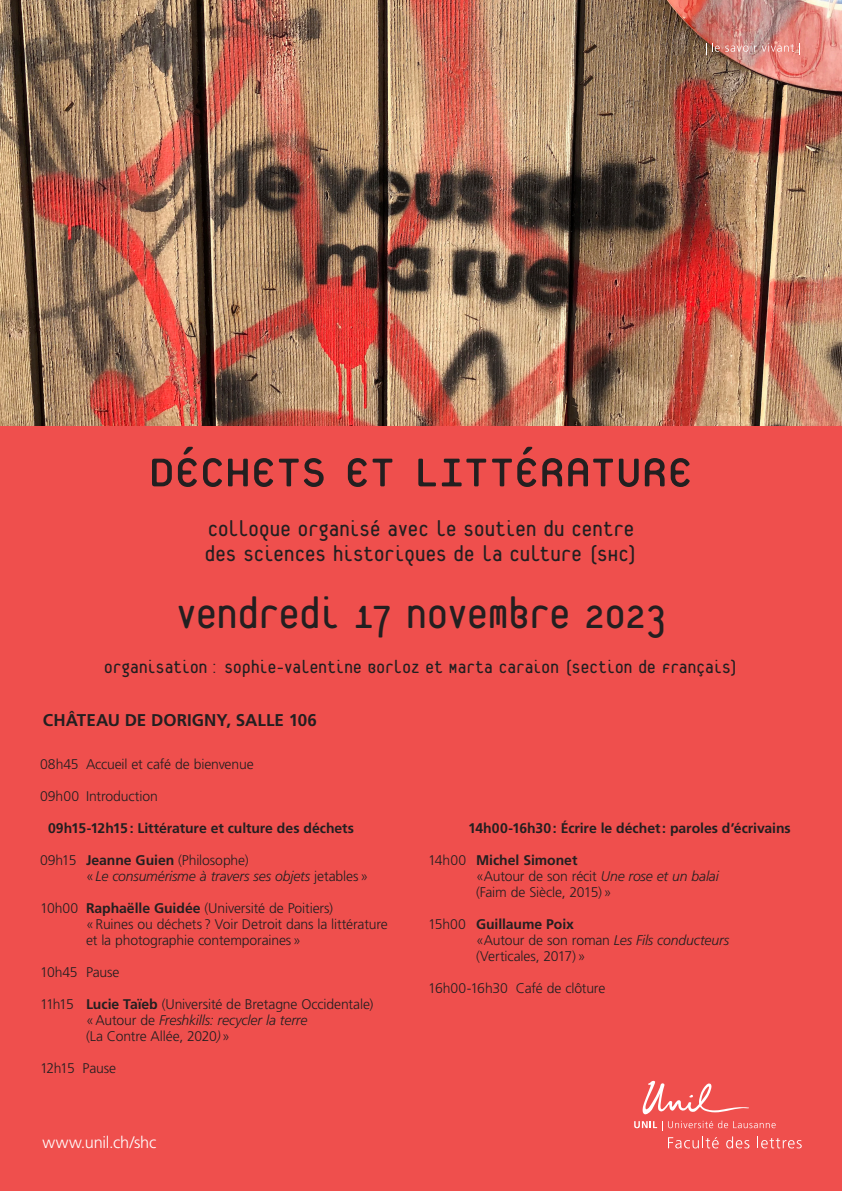
<style>
.page{position:relative;width:842px;height:1191px;background:#ef4f4d}
.page>*{position:absolute;margin:0;border:0;box-sizing:border-box;transform-origin:0 0}
.t1{font:60px "Platelet OT";letter-spacing:-.04em;color:#231f20}
.t2{font:48px "Platelet OT";letter-spacing:-.035em;color:#231f20}
.t3{font:24px "Platelet OT";letter-spacing:-.025em;color:#231f20}
.t4{font:20px "Platelet OT";letter-spacing:-.025em;color:#231f20}
.t5{font:700 17px "Frutiger LT Std";color:#231f20}
.t6{font:300 16.4px "Frutiger LT Std";letter-spacing:-.015em;color:#fff}
.t7{font:300 14px/16px "Frutiger LT Std";letter-spacing:-.01em;color:#231f20}
.t8{font:700 14px "Frutiger LT Std";letter-spacing:-.005em;color:#231f20}
.t9{font:italic 300 14px "Frutiger LT Std";letter-spacing:-.01em;color:#231f20}
.t10{font:300 14px "Frutiger LT Std";letter-spacing:-.03em;color:#231f20}
.s1{font-weight:700}
.s2{font-style:normal}
.s3{font-style:italic}
</style>
<div class="page">
<img style="left:0;top:0;width:842px;height:425px">
<svg style="left:634px;top:1080px;width:142px;height:50px"></svg>
<svg style="left:668px;top:1136px;width:51px;height:12px"></svg>
<svg style="left:726px;top:1136px;width:23px;height:12px"></svg>
<svg style="left:757px;top:1136px;width:45px;height:12px"></svg>
<svg style="left:706px;top:43px;width:94px;height:12px"></svg>
<p class="t1" style="left:148px;top:442px;width:547px">DÉCHETS ET LITTÉRATURE</p>
<p class="t3" style="left:207px;top:518px;width:429px">Colloque organisé avec le soutien du Centre</p>
<p class="t3" style="left:204px;top:543px;width:435px">des sciences historiques de la culture (SHC)</p>
<p class="t2" style="left:175px;top:592px;width:493px">Vendredi 17 novembre 2023</p>
<p class="t4" style="left:104px;top:658px;width:636px">Organisation: Sophie-Valentine Borloz et Marta Caraion (Section de Français)</p>
<p class="t5" style="left:43px;top:710px;width:275px">CHÂTEAU DE DORIGNY, SALLE 106</p>
<p class="t7" style="left:40px;top:756px;width:215px">08h45 Accueil et café de bienvenue</p>
<p class="t7" style="left:40px;top:788px;width:119px">09h00 Introduction</p>
<p class="t8" style="left:48px;top:820px;width:307px">09h15-12h15: Littérature et culture des déchets</p>
<p class="t7" style="left:40px;top:852px;width:210px">09h15 <span class="s1">Jeanne Guien</span> (Philosophe)</p>
<p class="t9" style="left:86px;top:868px;width:284px"><span class="s2">«</span>Le consumérisme à travers ses objets <span class="s2">jetables»</span></p>
<p class="t7" style="left:86px;top:900px;width:303px;text-indent:-46px">10h00 <span class="s1">Raphaëlle Guidée</span> (Université de Poitiers)<br>«Ruines ou déchets? Voir Detroit dans la littérature et la photographie contemporaines»</p>
<p class="t7" style="left:40px;top:964px;width:81px">10h45 Pause</p>
<p class="t7" style="left:86px;top:996px;width:289px;text-indent:-46px">11h15 <span class="s1">Lucie Taïeb</span> (Université de Bretagne Occidentale) «Autour de <span class="s3">Freshkills: recycler la terre<br></span>(La Contre Allée, 2020<span class="s3">)</span>»</p>
<p class="t10" style="left:40px;top:1060px;width:78px">12h15 Pause</p>
<p class="t6" style="left:43px;top:1133px;width:115px">www.unil.ch/shc</p>
<p class="t8" style="left:468px;top:820px;width:324px">14h00-16h30: Écrire le déchet: paroles d’écrivains</p>
<p class="t7" style="left:476px;top:852px;width:244px;text-indent:-48px">14h00 <span class="s1">Michel Simonet<br></span>«Autour de son récit <span class="s3">Une rose et un balai</span></p>
<p class="t7" style="left:476px;top:884px;width:137px">(Faim de Siècle, 2015)»</p>
<p class="t7" style="left:476px;top:916px;width:255px;text-indent:-48px">15h00 <span class="s1">Guillaume Poix<br></span>«Autour de son roman <span class="s3">Les Fils conducteurs </span>(Verticales, 2017)»</p>
<p class="t7" style="left:428px;top:980px;width:179px">16h00-16h30 Café de clôture</p>
</div>
